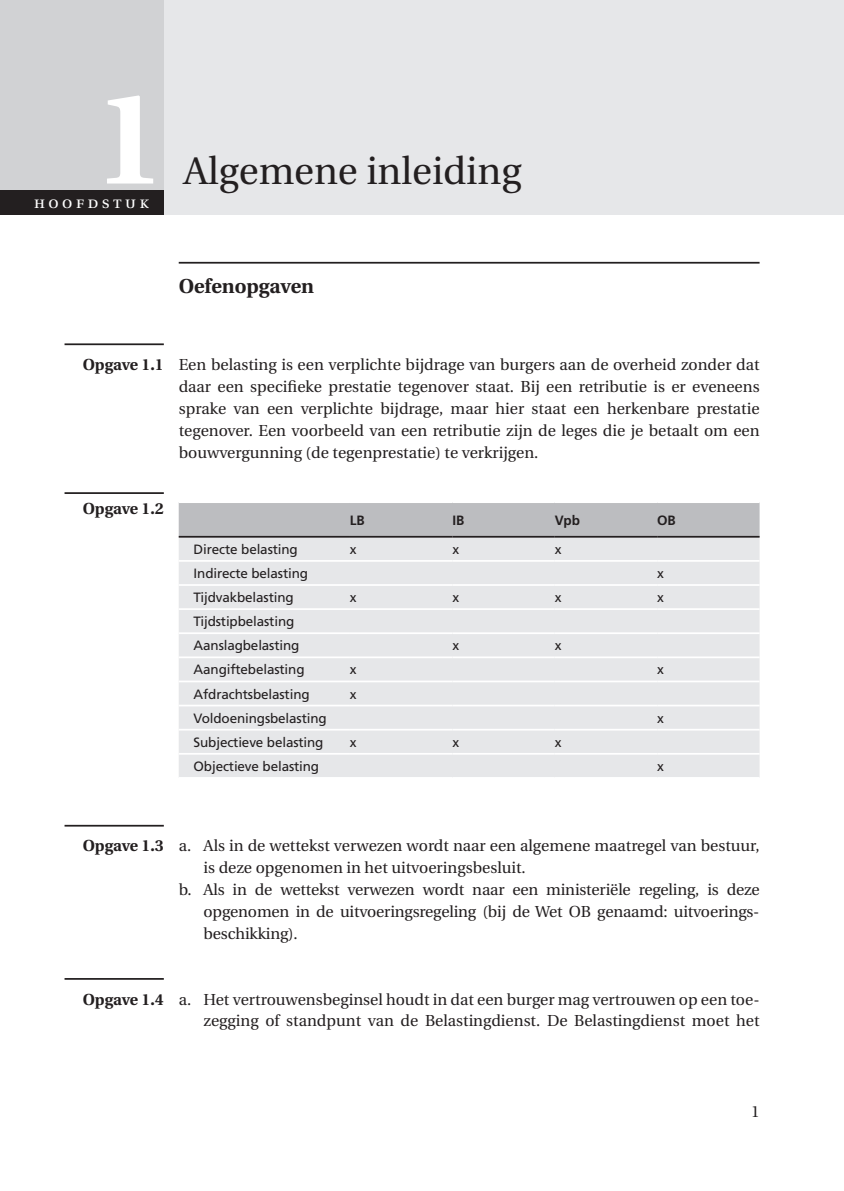
<style>
.page{position:relative;width:844px;height:1191px;background:#fff}
.page>*{position:absolute;margin:0;border:0;box-sizing:border-box;transform-origin:0 0}
.t1{font:700 129.5px "Utopia";color:#fff}
.t2{font:38.5px "Utopia";color:#231f20}
._1_1_kop{font:700 20.12px "Utopia";color:#231f20}
.t3{font:16.8px "Utopia Regular SC";letter-spacing:.21em;color:#fff}
.plat_inspring_ID{font:15.92px/21.9px "Utopia";color:#231f20;text-align:justify}
.t4{font:700 15.92px "Utopia";color:#231f20}
.Tabeltekst{font:13.47px "Frutiger LT Std";letter-spacing:-.01em;color:#231f20}
.Tabel_kop{font:700 13.47px "Frutiger LT Std";letter-spacing:-.01em;color:#231f20}
.s1{font-weight:700}
</style>
<div class="page">
<div style="left:0;top:0;width:164px;height:215px;background:#d1d2d4"></div>
<div style="left:164px;top:0;width:679px;height:215px;background:#e6e7e9"></div>
<div style="left:0;top:190px;width:164px;height:25px;background:#231f20"></div>
<hr style="left:179px;top:262px;width:580px;height:2px;background:#231f20">
<hr style="left:64px;top:343px;width:100px;height:2px;background:#231f20">
<hr style="left:64px;top:492px;width:100px;height:2px;background:#231f20">
<hr style="left:64px;top:825px;width:100px;height:1px;background:#231f20">
<hr style="left:64px;top:978px;width:100px;height:1px;background:#231f20">
<div style="left:179px;top:503px;width:580px;height:33px;background:#bcbdc0"></div>
<div style="left:179px;top:537px;width:580px;height:240px;background:#e6e7e9"></div>
<hr style="left:179px;top:560px;width:171px;height:2px;background:#fff">
<hr style="left:350px;top:560px;width:102px;height:2px;background:#fff">
<hr style="left:452px;top:560px;width:102px;height:2px;background:#fff">
<hr style="left:554px;top:560px;width:103px;height:2px;background:#fff">
<hr style="left:657px;top:560px;width:102px;height:2px;background:#fff">
<hr style="left:179px;top:584px;width:171px;height:2px;background:#fff">
<hr style="left:350px;top:584px;width:102px;height:2px;background:#fff">
<hr style="left:452px;top:584px;width:102px;height:2px;background:#fff">
<hr style="left:554px;top:584px;width:103px;height:2px;background:#fff">
<hr style="left:657px;top:584px;width:102px;height:2px;background:#fff">
<hr style="left:179px;top:608px;width:171px;height:2px;background:#fff">
<hr style="left:350px;top:608px;width:102px;height:2px;background:#fff">
<hr style="left:452px;top:608px;width:102px;height:2px;background:#fff">
<hr style="left:554px;top:608px;width:103px;height:2px;background:#fff">
<hr style="left:657px;top:608px;width:102px;height:2px;background:#fff">
<hr style="left:179px;top:632px;width:171px;height:2px;background:#fff">
<hr style="left:350px;top:632px;width:102px;height:2px;background:#fff">
<hr style="left:452px;top:632px;width:102px;height:2px;background:#fff">
<hr style="left:554px;top:632px;width:103px;height:2px;background:#fff">
<hr style="left:657px;top:632px;width:102px;height:2px;background:#fff">
<hr style="left:179px;top:656px;width:171px;height:2px;background:#fff">
<hr style="left:350px;top:656px;width:102px;height:2px;background:#fff">
<hr style="left:452px;top:656px;width:102px;height:2px;background:#fff">
<hr style="left:554px;top:656px;width:103px;height:2px;background:#fff">
<hr style="left:657px;top:656px;width:102px;height:2px;background:#fff">
<hr style="left:179px;top:680px;width:171px;height:2px;background:#fff">
<hr style="left:350px;top:680px;width:102px;height:2px;background:#fff">
<hr style="left:452px;top:680px;width:102px;height:2px;background:#fff">
<hr style="left:554px;top:680px;width:103px;height:2px;background:#fff">
<hr style="left:657px;top:680px;width:102px;height:2px;background:#fff">
<hr style="left:179px;top:704px;width:171px;height:2px;background:#fff">
<hr style="left:350px;top:704px;width:102px;height:2px;background:#fff">
<hr style="left:452px;top:704px;width:102px;height:2px;background:#fff">
<hr style="left:554px;top:704px;width:103px;height:2px;background:#fff">
<hr style="left:657px;top:704px;width:102px;height:2px;background:#fff">
<hr style="left:179px;top:729px;width:171px;height:1px;background:#fff">
<hr style="left:350px;top:729px;width:102px;height:1px;background:#fff">
<hr style="left:452px;top:729px;width:102px;height:1px;background:#fff">
<hr style="left:554px;top:729px;width:103px;height:1px;background:#fff">
<hr style="left:657px;top:729px;width:102px;height:1px;background:#fff">
<hr style="left:179px;top:753px;width:171px;height:1px;background:#fff">
<hr style="left:350px;top:753px;width:102px;height:1px;background:#fff">
<hr style="left:452px;top:753px;width:102px;height:1px;background:#fff">
<hr style="left:554px;top:753px;width:103px;height:1px;background:#fff">
<hr style="left:657px;top:753px;width:102px;height:1px;background:#fff">
<hr style="left:179px;top:536px;width:171px;height:1px;background:#231f20">
<hr style="left:350px;top:536px;width:102px;height:1px;background:#231f20">
<hr style="left:452px;top:536px;width:102px;height:1px;background:#231f20">
<hr style="left:554px;top:536px;width:103px;height:1px;background:#231f20">
<hr style="left:657px;top:536px;width:102px;height:1px;background:#231f20">
<p class="t1" style="left:94px;top:65px;width:74px">1</p>
<p class="t3" style="left:34px;top:193px;width:116px">hoofdstuk</p>
<p class="t2" style="left:184px;top:149px;width:339px">Algemene inleiding</p>
<p class="_1_1_kop" style="left:179px;top:275px;width:137px">Oefenopgaven</p>
<p class="plat_inspring_ID" style="left:179px;top:354px;width:582px;text-indent:-96px"><span class="s1">Opgave 1.1</span> Een belasting is een verplichte bijdrage van burgers aan de overheid zonder dat daar een specifieke prestatie tegenover staat. Bij een retributie is er eveneens sprake van een verplichte bijdrage, maar hier staat een herkenbare prestatie tegenover. Een voorbeeld van een retributie zijn de leges die je betaalt om een bouwvergunning (de tegenprestatie) te verkrijgen.</p>
<p class="t4" style="left:83px;top:499px;width:82px">Opgave 1.2</p>
<p class="Tabel_kop" style="left:350px;top:512px;width:16px">LB</p>
<p class="Tabel_kop" style="left:452px;top:512px;width:13px">IB</p>
<p class="Tabel_kop" style="left:554px;top:512px;width:27px">Vpb</p>
<p class="Tabel_kop" style="left:657px;top:512px;width:20px">OB</p>
<p class="Tabeltekst" style="left:193px;top:541px;width:106px">Directe belasting</p>
<p class="Tabeltekst" style="left:350px;top:541px;width:8px">x</p>
<p class="Tabeltekst" style="left:452px;top:541px;width:8px">x</p>
<p class="Tabeltekst" style="left:554px;top:541px;width:8px">x</p>
<p class="Tabeltekst" style="left:193px;top:565px;width:116px">Indirecte belasting</p>
<p class="Tabeltekst" style="left:657px;top:565px;width:8px">x</p>
<p class="Tabeltekst" style="left:193px;top:589px;width:102px">Tijdvakbelasting</p>
<p class="Tabeltekst" style="left:350px;top:589px;width:8px">x</p>
<p class="Tabeltekst" style="left:452px;top:589px;width:8px">x</p>
<p class="Tabeltekst" style="left:554px;top:589px;width:8px">x</p>
<p class="Tabeltekst" style="left:657px;top:589px;width:8px">x</p>
<p class="Tabeltekst" style="left:193px;top:613px;width:102px">Tijdstipbelasting</p>
<p class="Tabeltekst" style="left:193px;top:638px;width:107px">Aanslagbelasting</p>
<p class="Tabeltekst" style="left:452px;top:638px;width:8px">x</p>
<p class="Tabeltekst" style="left:554px;top:638px;width:8px">x</p>
<p class="Tabeltekst" style="left:193px;top:662px;width:112px">Aangiftebelasting</p>
<p class="Tabeltekst" style="left:350px;top:662px;width:8px">x</p>
<p class="Tabeltekst" style="left:657px;top:662px;width:8px">x</p>
<p class="Tabeltekst" style="left:193px;top:686px;width:118px">Afdrachtsbelasting</p>
<p class="Tabeltekst" style="left:350px;top:686px;width:8px">x</p>
<p class="Tabeltekst" style="left:193px;top:710px;width:135px">Voldoeningsbelasting</p>
<p class="Tabeltekst" style="left:657px;top:710px;width:8px">x</p>
<p class="Tabeltekst" style="left:193px;top:734px;width:131px">Subjectieve belasting</p>
<p class="Tabeltekst" style="left:350px;top:734px;width:8px">x</p>
<p class="Tabeltekst" style="left:452px;top:734px;width:8px">x</p>
<p class="Tabeltekst" style="left:554px;top:734px;width:8px">x</p>
<p class="Tabeltekst" style="left:193px;top:758px;width:127px">Objectieve belasting</p>
<p class="Tabeltekst" style="left:657px;top:758px;width:8px">x</p>
<p class="plat_inspring_ID" style="left:203px;top:835px;width:557px;text-indent:-121px"><span class="s1">Opgave 1.3</span> a. Als in de wettekst verwezen wordt naar een algemene maatregel van bestuur, is deze opgenomen in het uitvoeringsbesluit.</p>
<p class="plat_inspring_ID" style="left:203px;top:879px;width:557px;text-indent:-25px">b. Als in de wettekst verwezen wordt naar een ministeriële regeling, is deze opgenomen in de uitvoeringsregeling (bij de Wet OB genaamd: uitvoerings&shy;beschikking).</p>
<p class="plat_inspring_ID" style="left:83px;top:988px;width:678px;text-align:right"><span class="s1">Opgave 1.4</span> a. Het vertrouwensbeginsel houdt in dat een burger mag vertrouwen op een toe&shy;zegging of standpunt van de Belastingdienst. De Belastingdienst moet het</p>
<p class="plat_inspring_ID" style="left:751px;top:1101px;width:10px">1</p>
</div>
